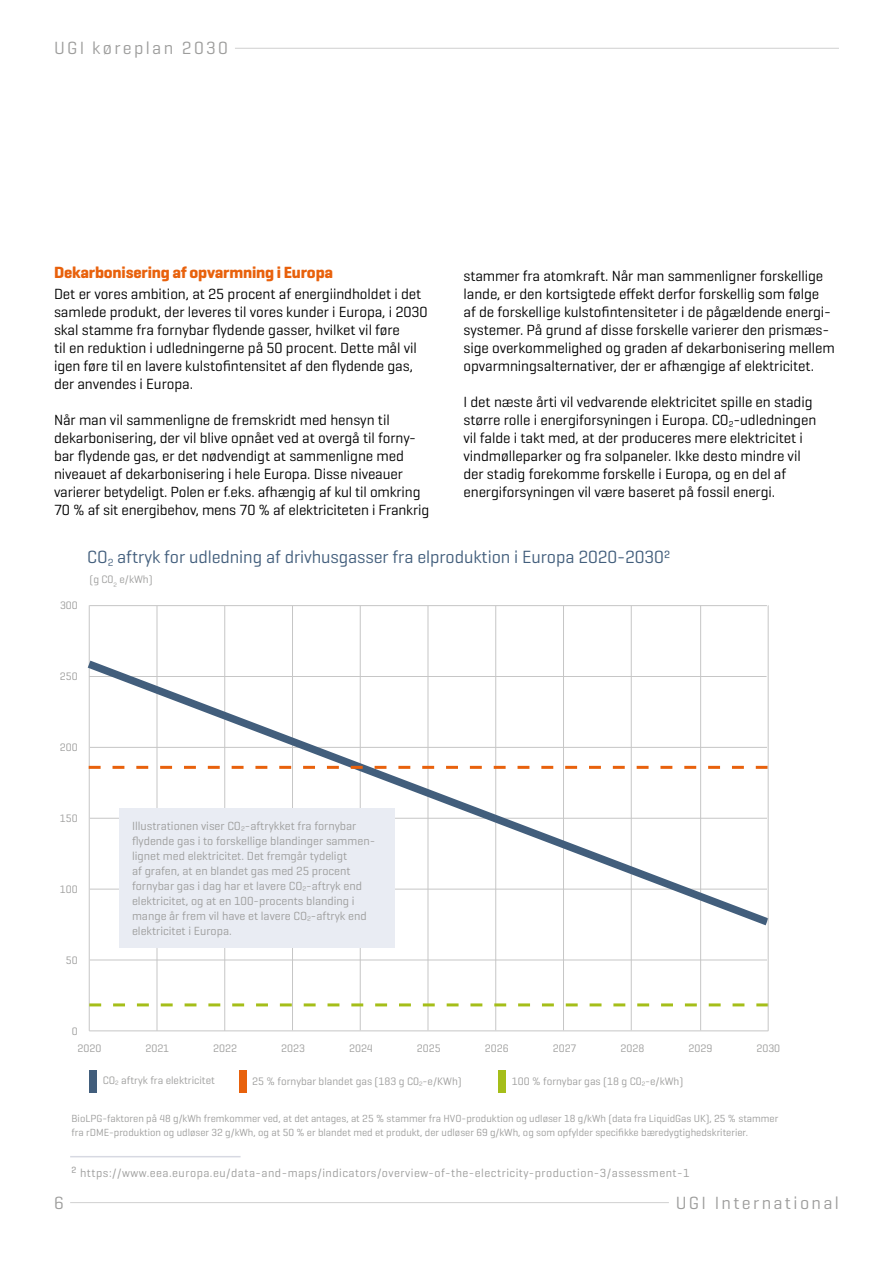
<style>
.page{position:relative;width:893px;height:1263px;background:#fff}
.page>*{position:absolute;margin:0;border:0;box-sizing:border-box;transform-origin:0 0}
.t1{font:18px "Geogrotesque";letter-spacing:-.005em;color:#425e7c}
.t2{font:18px "Geogrotesque";letter-spacing:.13em;color:#9d9d9c}
.t3{font:700 16.5px "Geogrotesque";letter-spacing:-.01em;color:#e8610c}
.t4{font:15px/18px "Geogrotesque";letter-spacing:-.005em;color:#000}
.t5{font:12px/15px "Geogrotesque";color:#9d9d9c}
.t6{font:12px "Geogrotesque";letter-spacing:.04em;color:#9d9d9c}
.t7{font:10.95px "Geogrotesque";color:#9d9d9c}
.t8{font:10.5px/13.5px "Geogrotesque";color:#9d9d9c}
.s1{font-size:6.45px}
.s2{font-size:15px}
</style>
<div class="page">
<hr style="left:89px;top:1030px;width:679px;height:1px;background:#c6c6c6">
<hr style="left:157px;top:606px;width:1px;height:425px;background:#c6c6c6">
<hr style="left:224px;top:606px;width:1px;height:425px;background:#c6c6c6">
<hr style="left:631px;top:606px;width:1px;height:424px;background:#c6c6c6">
<hr style="left:563px;top:606px;width:1px;height:424px;background:#c6c6c6">
<hr style="left:292px;top:606px;width:1px;height:424px;background:#c6c6c6">
<hr style="left:360px;top:606px;width:1px;height:424px;background:#c6c6c6">
<hr style="left:428px;top:606px;width:1px;height:424px;background:#c6c6c6">
<hr style="left:700px;top:605px;width:1px;height:425px;background:#c6c6c6">
<hr style="left:495px;top:606px;width:1px;height:424px;background:#c6c6c6">
<hr style="left:89px;top:605px;width:678px;height:1px;background:#c6c6c6">
<hr style="left:90px;top:960px;width:677px;height:1px;background:#c6c6c6">
<hr style="left:89px;top:605px;width:1px;height:426px;background:#c6c6c6">
<svg style="left:87px;top:654px;width:681px;height:277px"></svg>
<svg style="left:89px;top:1003px;width:679px;height:3px"></svg>
<svg style="left:89px;top:766px;width:679px;height:3px"></svg>
<div style="left:239px;top:1070px;width:7px;height:22px;background:#e8610c"></div>
<div style="left:89px;top:1070px;width:7px;height:22px;background:#425e7c"></div>
<div style="left:499px;top:1070px;width:7px;height:22px;background:#a5be19"></div>
<hr style="left:768px;top:605px;width:1px;height:426px;background:#c6c6c6">
<hr style="left:70px;top:1156px;width:171px;height:1px;background:#d7d9e2">
<div style="left:119px;top:808px;width:276px;height:140px;background:#e9ecf3"></div>
<hr style="left:70px;top:1202px;width:599px;height:1px;background:#d0d0d0">
<hr style="left:235px;top:48px;width:604px;height:1px;background:#d0d0d0">
<p class="t2" style="left:54px;top:37px;width:176px">UGI køreplan 2030</p>
<p class="t3" style="left:54px;top:262px;width:281px">Dekarbonisering af opvarmning i Europa</p>
<p class="t4" style="left:54px;top:285px;width:375px">Det er vores ambition, at 25 procent af energiindholdet i det samlede produkt, der leveres til vores kunder i Europa, i 2030 skal stamme fra fornybar flydende gasser, hvilket vil føre<br>til en reduktion i udledningerne på 50 procent. Dette mål vil igen føre til en lavere kulstofintensitet af den flydende gas, der anvendes i Europa.</p>
<p class="t4" style="left:54px;top:411px;width:377px">Når man vil sammenligne de fremskridt med hensyn til dekarbonisering, der vil blive opnået ved at overgå til forny&shy;bar flydende gas, er det nødvendigt at sammenligne med niveauet af dekarbonisering i hele Europa. Disse niveauer varierer betydeligt. Polen er f.eks. afhængig af kul til omkring 70 % af sit energibehov, mens 70 % af elektriciteten i Frankrig</p>
<p class="t4" style="left:463px;top:267px;width:373px">stammer fra atomkraft. Når man sammenligner forskellige lande, er den kortsigtede effekt derfor forskellig som følge af de forskellige kulstofintensiteter i de pågældende energi&shy;systemer. På grund af disse forskelle varierer den prismæs&shy;sige overkommelighed og graden af dekarbonisering mellem opvarmningsalternativer, der er afhængige af elektricitet.</p>
<p class="t4" style="left:463px;top:393px;width:354px">I det næste årti vil vedvarende elektricitet spille en stadig større rolle i energiforsyningen i Europa. CO<sub>2</sub>-udledningen vil falde i takt med, at der produceres mere elektricitet i vindmølleparker og fra solpaneler. Ikke desto mindre vil der stadig forekomme forskelle i Europa, og en del af energiforsyningen vil være baseret på fossil energi.</p>
<p class="t1" style="left:87px;top:545px;width:585px">CO<sub>2</sub> aftryk for udledning af drivhusgasser fra elproduktion i Europa 2020-2030²</p>
<p class="t7" style="left:60px;top:599px;width:19px">300</p>
<p class="t7" style="left:89px;top:573px;width:65px">(g C0<sub>2</sub> e/kWh)</p>
<p class="t7" style="left:60px;top:670px;width:19px">250</p>
<p class="t7" style="left:60px;top:740px;width:19px">200</p>
<p class="t7" style="left:60px;top:811px;width:19px">150</p>
<p class="t7" style="left:60px;top:882px;width:19px">100</p>
<p class="t7" style="left:66px;top:953px;width:13px">50</p>
<p class="t7" style="left:72px;top:1024px;width:7px">0</p>
<p class="t5" style="left:132px;top:818px;width:243px">Illustrationen viser CO<sub>2</sub>-aftrykket fra fornybar flydende gas i to forskellige blandinger sammen&shy;lignet med elektricitet. Det fremgår tydeligt<br>af grafen, at en blandet gas med 25 procent fornybar gas i dag har et lavere CO<sub>2</sub>-aftryk end elektricitet, og at en 100-procents blanding i mange år frem vil have et lavere CO<sub>2</sub>-aftryk end elektricitet i Europa.</p>
<p class="t7" style="left:78px;top:1041px;width:25px">2020</p>
<p class="t7" style="left:145px;top:1041px;width:25px">2021</p>
<p class="t7" style="left:213px;top:1041px;width:25px">2022</p>
<p class="t7" style="left:281px;top:1041px;width:25px">2023</p>
<p class="t7" style="left:349px;top:1041px;width:25px">2024</p>
<p class="t7" style="left:417px;top:1041px;width:25px">2025</p>
<p class="t7" style="left:485px;top:1041px;width:25px">2026</p>
<p class="t7" style="left:553px;top:1041px;width:25px">2027</p>
<p class="t7" style="left:621px;top:1041px;width:25px">2028</p>
<p class="t7" style="left:688px;top:1041px;width:25px">2029</p>
<p class="t7" style="left:756px;top:1041px;width:25px">2030</p>
<p class="t7" style="left:103px;top:1074px;width:114px">CO<span class="s1">2</span> aftryk fra elektricitet</p>
<p class="t7" style="left:252px;top:1074px;width:211px">25 % fornybar blandet gas (183 g C0<span class="s1">2</span>-e/KWh)</p>
<p class="t7" style="left:512px;top:1075px;width:173px">100 % fornybar gas (18 g C0<span class="s1">2</span>-e/kWh)</p>
<p class="t8" style="left:72px;top:1111px;width:708px">BioLPG-faktoren på 48 g/kWh fremkommer ved, at det antages, at 25 % stammer fra HVO-produktion og udløser 18 g/kWh (data fra LiquidGas UK), 25 % stammer fra rDME-produktion og udløser 32 g/kWh, og at 50 % er blandet med et produkt, der udløser 69 g/kWh, og som opfylder specifikke bæredygtighedskriterier.</p>
<p class="t6" style="left:71px;top:1165px;width:620px"><span class="s2">²</span> https://www.eea.europa.eu/data-and-maps/indicators/overview-of-the-electricity-production-3/assessment-1</p>
<p class="t2" style="left:54px;top:1191px;width:11px">6</p>
<p class="t2" style="left:676px;top:1191px;width:165px">UGI International</p>
</div>
